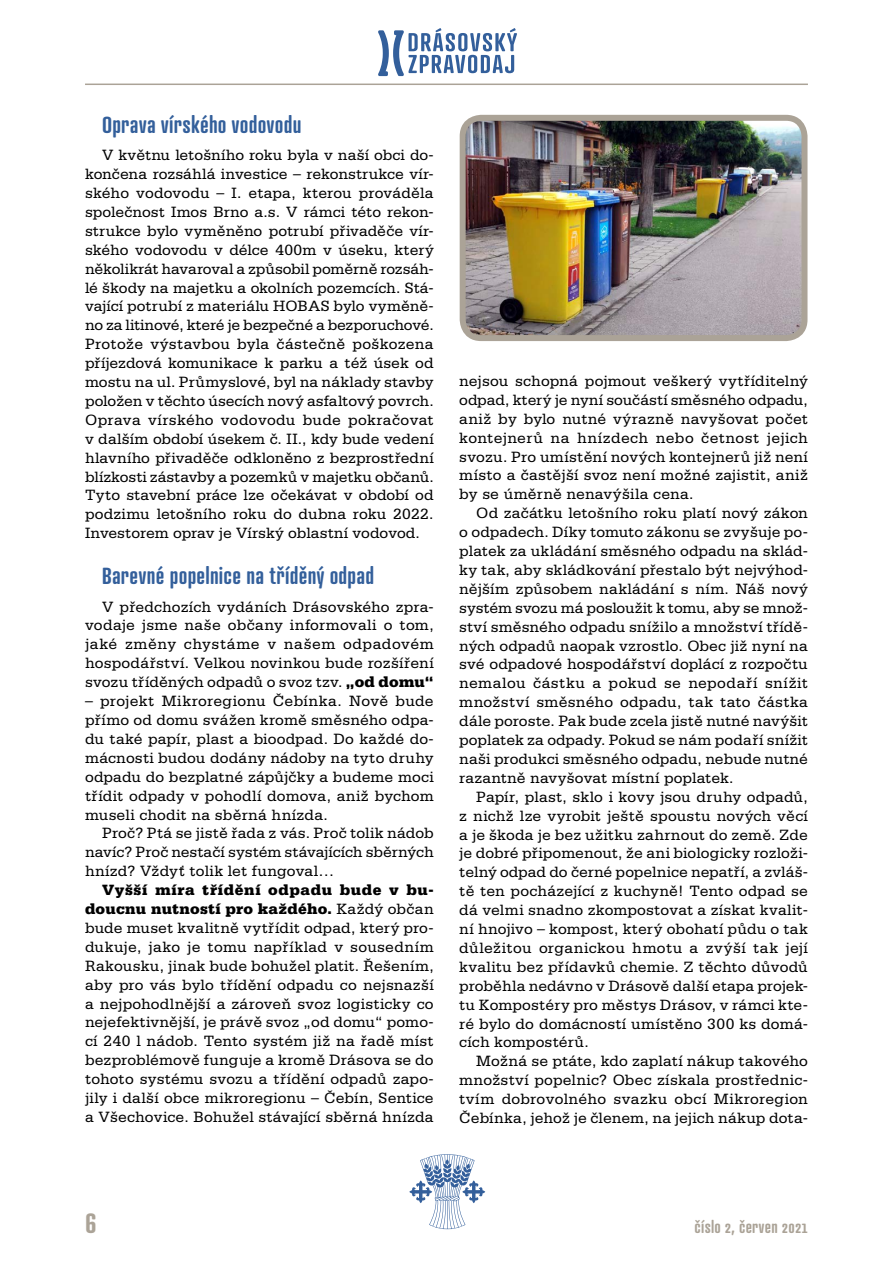
<style>
.page{position:relative;width:893px;height:1263px;background:#fff}
.page>*{position:absolute;margin:0;border:0;box-sizing:border-box;transform-origin:0 0}
.t1{font:600 30px "Atrament Std";color:#aba397}
.MEZITITULEK_MALY{font:600 22.5px "Atrament Std";letter-spacing:.01em;color:#335f9b}
.t2{font:600 16.5px "Atrament Std";letter-spacing:.015em;color:#aba397}
.TEXT{font:15.75px/18.9px "Serifa CE";letter-spacing:.005em;color:#000;text-align:justify}
.s1{font-weight:900}
</style>
<div class="page">
<svg style="left:409px;top:1154px;width:76px;height:75px"></svg>
<svg style="left:378px;top:28px;width:139px;height:48px"></svg>
<hr style="left:85px;top:84px;width:723px;height:1px;background:#aba397">
<img style="left:467px;top:122px;width:333px;height:212px">
<div style="left:460px;top:115px;width:347px;height:226px;border:6px solid #aba397;border-radius:19px"></div>
<p class="MEZITITULEK_MALY" style="left:102px;top:110px;width:201px">Oprava vírského vodovodu</p>
<p class="TEXT" style="left:85px;top:145px;width:350px;text-indent:17px">V květnu letošního roku byla v naší obci do&shy;končena rozsáhlá investice – rekonstrukce vír&shy;ského vodovodu – I. etapa, kterou prováděla společnost Imos Brno a.s. V rámci této rekon&shy;strukce bylo vyměněno potrubí přivaděče vír&shy;ského vodovodu v délce 400m v úseku, který několikrát havaroval a způsobil poměrně rozsáh&shy;lé škody na majetku a okolních pozemcích. Stá&shy;vající potrubí z materiálu HOBAS bylo vyměně&shy;no za litinové, které je bezpečné a bezporuchové.<br>Protože výstavbou byla částečně poškozena příjezdová komunikace k parku a též úsek od mostu na ul. Průmyslové, byl na náklady stavby položen v těchto úsecích nový asfaltový povrch.<br>Oprava vírského vodovodu bude pokračovat v dalším období úsekem č. II., kdy bude vedení hlavního přivaděče odkloněno z bezprostřední blízkosti zástavby a pozemků v majetku občanů.<br>Tyto stavební práce lze očekávat v období od podzimu letošního roku do dubna roku 2022.<br>Investorem oprav je Vírský oblastní vodovod.</p>
<p class="MEZITITULEK_MALY" style="left:102px;top:561px;width:273px">Barevné popelnice na tříděný odpad</p>
<p class="TEXT" style="left:85px;top:597px;width:350px;text-indent:17px">V předchozích vydáních Drásovského zpra&shy;vodaje jsme naše občany informovali o tom, jaké změny chystáme v našem odpadovém hospodářství. Velkou novinkou bude rozšíření svozu tříděných odpadů o svoz tzv. <span class="s1">„od domu“</span></p>
<p class="TEXT" style="left:85px;top:691px;width:350px">– projekt Mikroregionu Čebínka. Nově bude přímo od domu svážen kromě směsného odpa&shy;du také papír, plast a bioodpad. Do každé do&shy;mácnosti budou dodány nádoby na tyto druhy odpadu do bezplatné zápůjčky a budeme moci třídit odpady v pohodlí domova, aniž bychom museli chodit na sběrná hnízda.</p>
<p class="TEXT" style="left:85px;top:823px;width:350px;text-indent:17px">Proč? Ptá se jistě řada z vás. Proč tolik nádob navíc? Proč nestačí systém stávajících sběrných hnízd? Vždyť tolik let fungoval…</p>
<p class="TEXT" style="left:85px;top:880px;width:350px;text-indent:17px"><span class="s1">Vyšší míra třídění odpadu bude v bu&shy;doucnu nutností pro každého.</span> Každý občan bude muset kvalitně vytřídit odpad, který pro&shy;dukuje, jako je tomu například v sousedním Rakousku, jinak bude bohužel platit. Řešením, aby pro vás bylo třídění odpadu co nejsnazší a nejpohodlnější a zároveň svoz logisticky co nejefektivnější, je právě svoz „od domu“ pomo&shy;cí 240 l nádob. Tento systém již na řadě míst bezproblémově funguje a kromě Drásova se do tohoto systému svozu a třídění odpadů zapo&shy;jily i další obce mikroregionu – Čebín, Sentice a Všechovice. Bohužel stávající sběrná hnízda</p>
<p class="TEXT" style="left:459px;top:371px;width:350px">nejsou schopná pojmout veškerý vytříditelný odpad, který je nyní součástí směsného odpadu, aniž by bylo nutné výrazně navyšovat počet kontejnerů na hnízdech nebo četnost jejich svozu. Pro umístění nových kontejnerů již není místo a častější svoz není možné zajistit, aniž by se úměrně nenavýšila cena.</p>
<p class="TEXT" style="left:459px;top:503px;width:350px;text-indent:17px">Od začátku letošního roku platí nový zákon o odpadech. Díky tomuto zákonu se zvyšuje po&shy;platek za ukládání směsného odpadu na sklád&shy;ky tak, aby skládkování přestalo být nejvýhod&shy;nějším způsobem nakládání s ním. Náš nový systém svozu má posloužit k tomu, aby se množ&shy;ství směsného odpadu snížilo a množství třídě&shy;ných odpadů naopak vzrostlo. Obec již nyní na své odpadové hospodářství doplácí z rozpočtu nemalou částku a pokud se nepodaří snížit množství směsného odpadu, tak tato částka dále poroste. Pak bude zcela jistě nutné navýšit poplatek za odpady. Pokud se nám podaří snížit naši produkci směsného odpadu, nebude nutné razantně navyšovat místní poplatek.</p>
<p class="TEXT" style="left:459px;top:787px;width:350px;text-indent:17px">Papír, plast, sklo i kovy jsou druhy odpadů, z nichž lze vyrobit ještě spoustu nových věcí a je škoda je bez užitku zahrnout do země. Zde je dobré připomenout, že ani biologicky rozloži&shy;telný odpad do černé popelnice nepatří, a zvláš&shy;tě ten pocházející z kuchyně! Tento odpad se dá velmi snadno zkompostovat a získat kvalit&shy;ní hnojivo – kompost, který obohatí půdu o tak důležitou organickou hmotu a zvýší tak její kvalitu bez přídavků chemie. Z těchto důvodů proběhla nedávno v Drásově další etapa projek&shy;tu Kompostéry pro městys Drásov, v rámci kte&shy;ré bylo do domácností umístěno 300 ks domá&shy;cích kompostérů.</p>
<p class="TEXT" style="left:459px;top:1051px;width:350px;text-indent:17px">Možná se ptáte, kdo zaplatí nákup takového množství popelnic? Obec získala prostřednic&shy;tvím dobrovolného svazku obcí Mikroregion Čebínka, jehož je členem, na jejich nákup dota-</p>
<h1 class="t1" style="left:85px;top:1202px;width:13px">6</h1>
<p class="t2" style="left:695px;top:1216px;width:115px">číslo 2, červen 2021</p>
</div>
